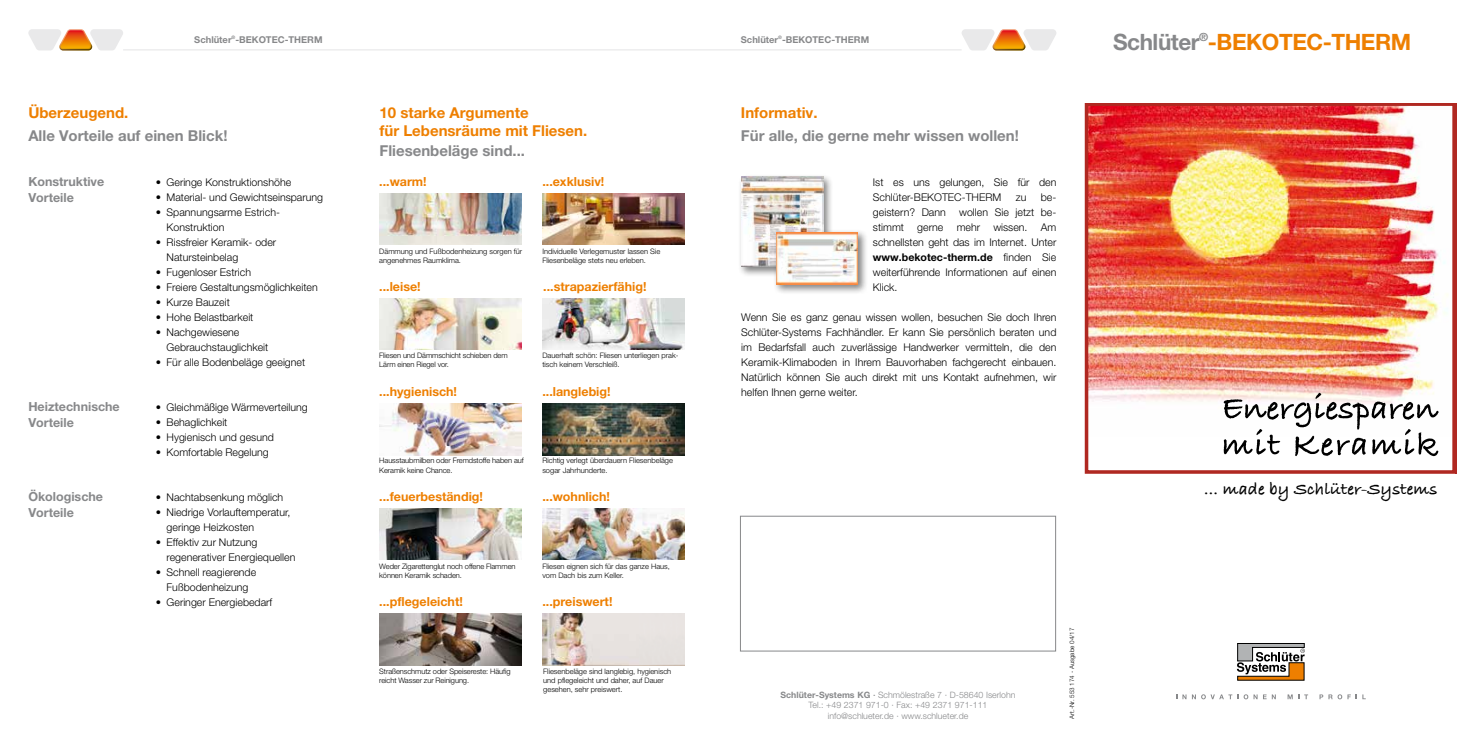
<style>
.page{position:relative;width:1457px;height:745px;background:#fff}
.page>*{position:absolute;margin:0;border:0;box-sizing:border-box;transform-origin:0 0}
.t1{font:700 22.5px "Helvetica Neue LT Pro";letter-spacing:-.02em;color:#ee7f00}
.t2{font:17.75px "Bradley Hand ITCTT Bold";color:#000}
.t3{font:700 15px "Helvetica Neue LT Pro";color:#87888a}
.t4{font:700 15px/17.5px "Helvetica Neue LT Pro";color:#ee7f00}
.t5{font:700 12.5px "Helvetica Neue LT Pro";color:#ee7f00}
.t6{font:700 12.5px/16.2px "Helvetica Neue LT Pro";color:#87888a}
.t7{font:300 10.62px/15px "Helvetica Neue LT Pro";color:#000}
.t8{font:700 9.38px "Helvetica Neue LT Pro";color:#87888a}
.t9{font:300 8.75px/10.5px "Helvetica Neue LT Pro";color:#87888a;text-align:center}
.t10{font:300 7.5px/9px "Helvetica Neue LT Pro";color:#000}
.t11{font:300 6.25px "Helvetica Neue LT Pro";color:#000}
.s1{font-weight:700}
.s2{font-weight:500}
.s3{color:#87888a}
</style>
<div class="page">
<div style="left:740px;top:515px;width:315px;height:135px;border:1px solid #87888a"></div>
<hr style="left:123px;top:49px;width:838px;height:1px;background:#e9e9ea">
<svg style="left:961px;top:29px;width:95px;height:21px"></svg>
<svg style="left:28px;top:29px;width:95px;height:21px"></svg>
<div style="left:738px;top:173px;width:95px;height:104px;background:#000;opacity:.5"></div>
<img style="left:741px;top:177px;width:82px;height:89px">
<div style="left:773px;top:229px;width:95px;height:66px;background:#000;opacity:.5"></div>
<img style="left:776px;top:232px;width:82px;height:52px">
<img style="left:1089px;top:108px;width:359px;height:305px">
<div style="left:1084px;top:103px;width:371px;height:370px;border:4px solid #b02821"></div>
<svg style="left:1223px;top:392px;width:215px;height:64px"></svg>
<hr style="left:1455px;top:103px;width:1px;height:370px;background:#b02822">
<img style="left:379px;top:193px;width:142px;height:52px">
<img style="left:542px;top:193px;width:142px;height:52px">
<img style="left:379px;top:298px;width:142px;height:51px">
<img style="left:542px;top:298px;width:142px;height:51px">
<img style="left:379px;top:403px;width:142px;height:52px">
<img style="left:542px;top:403px;width:142px;height:52px">
<img style="left:379px;top:508px;width:142px;height:51px">
<img style="left:542px;top:508px;width:142px;height:51px">
<img style="left:379px;top:613px;width:142px;height:51px">
<img style="left:542px;top:613px;width:97px;height:52px">
<svg style="left:1236px;top:643px;width:68px;height:37px"></svg>
<svg style="left:1182px;top:694px;width:13px;height:4px"></svg>
<svg style="left:1201px;top:694px;width:74px;height:5px"></svg>
<svg style="left:1287px;top:694px;width:5px;height:4px"></svg>
<svg style="left:1298px;top:694px;width:10px;height:4px"></svg>
<svg style="left:1319px;top:694px;width:37px;height:5px"></svg>
<p class="t8" style="left:194px;top:34px;width:130px">Schlüter<sup>®</sup>-BEKOTEC-THERM</p>
<p class="t8" style="left:741px;top:34px;width:130px">Schlüter<sup>®</sup>-BEKOTEC-THERM</p>
<h3 class="t4" style="left:28px;top:104px;width:102px">Überzeugend.</h3>
<h3 class="t3" style="left:28px;top:126px;width:201px">Alle Vorteile auf einen Blick!</h3>
<p class="t7" style="left:156px;top:174px;width:137px"><span class="s1">•</span> Geringe Konstruktionshöhe</p>
<p class="t7" style="left:156px;top:189px;width:169px"><span class="s1">•</span> Material- und Gewichtseinsparung</p>
<p class="t7" style="left:167px;top:204px;width:115px;text-indent:-11px"><span class="s1">•</span> Spannungsarme Estrich-<br>Konstruktion</p>
<p class="t7" style="left:167px;top:234px;width:111px;text-indent:-11px"><span class="s1">•</span> Rissfreier Keramik- oder<br>Natursteinbelag</p>
<p class="t7" style="left:156px;top:264px;width:97px"><span class="s1">•</span> Fugenloser Estrich</p>
<p class="t7" style="left:156px;top:279px;width:163px"><span class="s1">•</span> Freiere Gestaltungsmöglichkeiten</p>
<p class="t7" style="left:156px;top:294px;width:75px"><span class="s1">•</span> Kurze Bauzeit</p>
<p class="t7" style="left:156px;top:309px;width:99px"><span class="s1">•</span> Hohe Belastbarkeit</p>
<p class="t7" style="left:167px;top:324px;width:103px;text-indent:-11px"><span class="s1">•</span> Nachgewiesene<br>Gebrauchstauglichkeit</p>
<p class="t7" style="left:156px;top:354px;width:151px"><span class="s1">•</span> Für alle Bodenbeläge geeignet</p>
<p class="t7" style="left:156px;top:399px;width:153px"><span class="s1">•</span> Gleichmäßige Wärmeverteilung</p>
<p class="t7" style="left:156px;top:414px;width:73px"><span class="s1">•</span> Behaglichkeit</p>
<p class="t7" style="left:156px;top:429px;width:119px"><span class="s1">•</span> Hygienisch und gesund</p>
<p class="t7" style="left:156px;top:444px;width:114px"><span class="s1">•</span> Komfortable Regelung</p>
<p class="t6" style="left:28px;top:173px;width:77px">Konstruktive<br>Vorteile</p>
<p class="t6" style="left:28px;top:398px;width:93px">Heiztechnische<br>Vorteile</p>
<p class="t6" style="left:28px;top:488px;width:76px">Ökologische<br>Vorteile</p>
<p class="t7" style="left:156px;top:489px;width:129px"><span class="s1">•</span> Nachtabsenkung möglich</p>
<p class="t7" style="left:167px;top:504px;width:125px;text-indent:-11px"><span class="s1">•</span> Niedrige Vorlauftemperatur, geringe Heizkosten</p>
<p class="t7" style="left:167px;top:534px;width:130px;text-indent:-11px"><span class="s1">•</span> Effektiv zur Nutzung regenerativer Energiequellen</p>
<p class="t7" style="left:156px;top:564px;width:102px;text-align:center"><span class="s1">•</span> Schnell reagierende<br>Fußbodenheizung</p>
<p class="t7" style="left:156px;top:594px;width:118px"><span class="s1">•</span> Geringer Energiebedarf</p>
<h3 class="t4" style="left:379px;top:104px;width:209px">10 starke Argumente<br>für Lebensräume mit Fliesen.</h3>
<h3 class="t3" style="left:379px;top:141px;width:147px">Fliesenbeläge sind...</h3>
<p class="t5" style="left:379px;top:173px;width:49px">...warm!</p>
<p class="t5" style="left:542px;top:173px;width:64px">...exklusiv!</p>
<p class="t10" style="left:379px;top:246px;width:144px">Dämmung und Fußbodenheizung sorgen für angenehmes Raumklima.</p>
<p class="t10" style="left:542px;top:246px;width:119px">Individuelle Verlegemuster lassen Sie<br>Fliesenbeläge stets neu erleben.</p>
<p class="t5" style="left:379px;top:278px;width:43px">...leise!</p>
<p class="t5" style="left:543px;top:278px;width:105px">...strapazierfähig!</p>
<p class="t10" style="left:379px;top:351px;width:130px">Fliesen und Dämmschicht schieben dem<br>Lärm einen Riegel vor.</p>
<p class="t10" style="left:542px;top:351px;width:138px">Dauerhaft schön: Fliesen unterliegen prak&shy;tisch keinem Verschleiß.</p>
<p class="t5" style="left:379px;top:383px;width:79px">...hygienisch!</p>
<p class="t5" style="left:542px;top:383px;width:70px">...langlebig!</p>
<p class="t10" style="left:379px;top:456px;width:146px">Hausstaubmilben oder Fremdstoffe haben auf<br>Keramik keine Chance.</p>
<p class="t10" style="left:542px;top:456px;width:132px">Richtig verlegt überdauern Fliesenbeläge sogar Jahrhunderte.</p>
<p class="t5" style="left:379px;top:488px;width:105px">...feuerbeständig!</p>
<p class="t5" style="left:542px;top:488px;width:69px">...wohnlich!</p>
<p class="t10" style="left:379px;top:561px;width:138px">Weder Zigarettenglut noch offene Flammen können Keramik schaden.</p>
<p class="t10" style="left:542px;top:561px;width:129px">Fliesen eignen sich für das ganze Haus, vom Dach bis zum Keller.</p>
<p class="t5" style="left:379px;top:593px;width:85px">...pflegeleicht!</p>
<p class="t5" style="left:542px;top:593px;width:72px">...preiswert!</p>
<p class="t10" style="left:379px;top:666px;width:133px">Straßenschmutz oder Speisereste: Häufig reicht Wasser zur Reinigung.</p>
<p class="t10" style="left:543px;top:666px;width:129px">Fliesenbeläge sind langlebig, hygienisch und pflegeleicht und daher, auf Dauer gesehen, sehr preiswert.</p>
<h3 class="t4" style="left:741px;top:104px;width:78px">Informativ.</h3>
<h3 class="t3" style="left:741px;top:126px;width:279px">Für alle, die gerne mehr wissen wollen!</h3>
<p class="t7" style="left:873px;top:174px;width:185px">Ist es uns gelungen, Sie für den<br>Schlüter-BEKOTEC-THERM</p>
<p class="t7" style="left:873px;top:189px;width:185px;text-align:justify;text-indent:168px">be&shy;geistern? Dann wollen Sie jetzt be&shy;stimmt gerne mehr wissen. Am schnellsten geht das im Internet. Unter <span class="s1">www.bekotec-therm.de</span> finden Sie weiterführende Informationen auf einen Klick.</p>
<p class="t7" style="left:1015px;top:189px;width:12px">zu</p>
<p class="t7" style="left:741px;top:309px;width:317px;text-align:justify">Wenn Sie es ganz genau wissen wollen, besuchen Sie doch Ihren Schlüter-Systems Fachhändler. Er kann Sie persönlich beraten und im Bedarfsfall auch zuverlässige Handwerker vermitteln, die den Keramik-Klimaboden in Ihrem Bauvorhaben fachgerecht einbauen.<br>Natürlich können Sie auch direkt mit uns Kontakt aufnehmen, wir helfen Ihnen gerne weiter.</p>
<p class="t9" style="left:780px;top:688px;width:236px"><span class="s1">Schlüter-Systems KG</span> <span class="s2">·</span> Schmölestraße 7 · D-58640 Iserlohn<br>Tel.: +49 2371 971-0 · Fax: +49 2371 971-111 info@schlueter.de · www.schlueter.de</p>
<p class="t11" style="left:1068px;top:718px;width:93px;rotate:-90deg">Art.-Nr. 553 174 - Ausgabe 04/17</p>
<h1 class="t1" style="left:1113px;top:28px;width:300px"><span class="s3">Schlüter</span><sup>®</sup>-BEKOTEC-THERM</h1>
<h2 class="t2" style="left:1203px;top:474px;width:235px">… made by Schlüter-Systems</h2>
</div>
